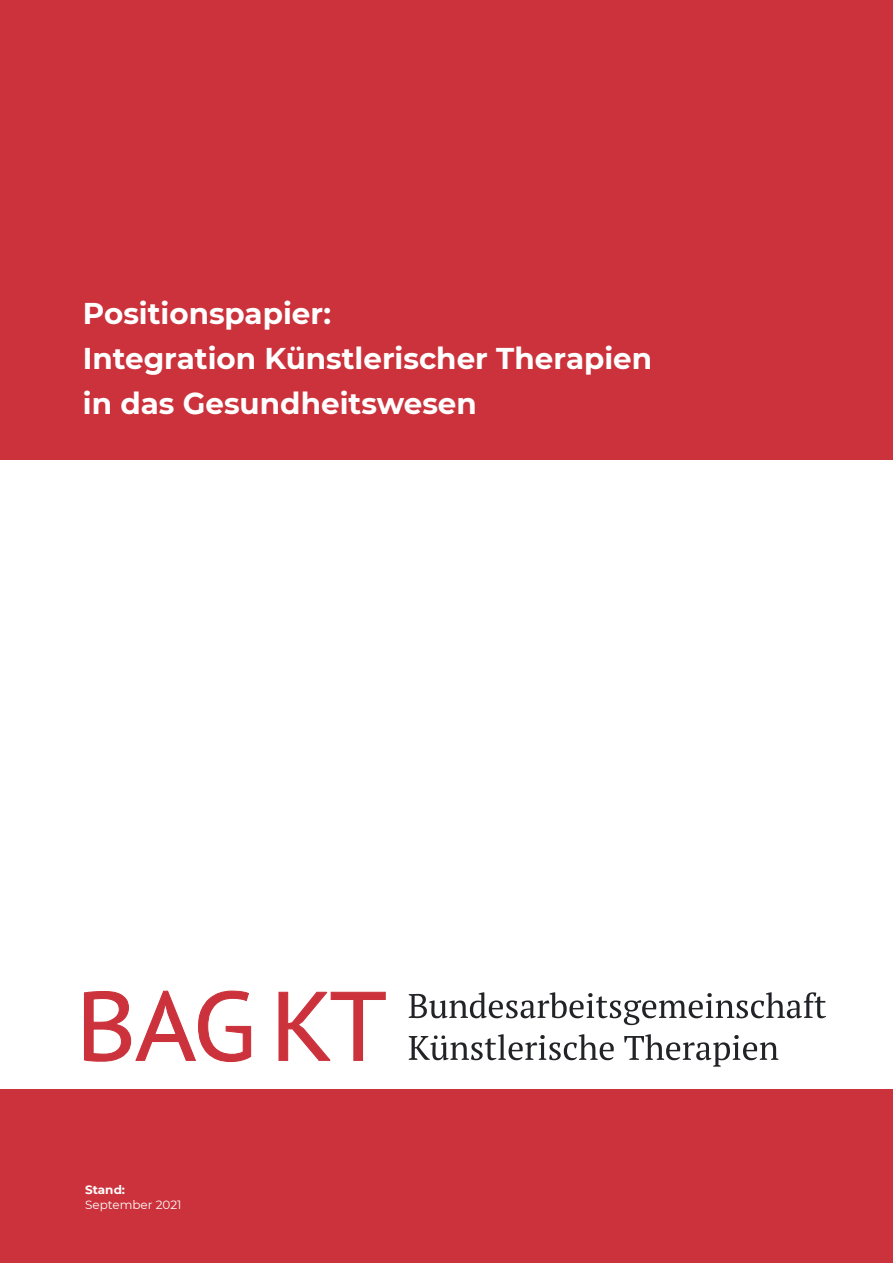
<style>
.page{position:relative;width:893px;height:1263px;background:#fff}
.page>*{position:absolute;margin:0;border:0;box-sizing:border-box;transform-origin:0 0}
.t1{font:700 30px/45px "Montserrat";color:#fff}
.t2{font:12px "Montserrat";color:#fff}
.t3{font:700 12px "Montserrat";color:#fff}
</style>
<div class="page">
<div style="left:0;top:0;width:893px;height:459px;background:#cc323b"></div>
<div style="left:0;top:1089px;width:893px;height:174px;background:#cc323b"></div>
<svg style="left:83px;top:990px;width:169px;height:72px"></svg>
<svg style="left:278px;top:991px;width:108px;height:70px"></svg>
<svg style="left:409px;top:992px;width:417px;height:33px"></svg>
<svg style="left:409px;top:1034px;width:205px;height:26px"></svg>
<svg style="left:624px;top:1034px;width:154px;height:33px"></svg>
<p class="t1" style="left:83px;top:289px;width:571px">Positionspapier:<br>Integration Künstlerischer Therapien in das Gesundheitswesen</p>
<p class="t3" style="left:85px;top:1181px;width:42px">Stand:</p>
<p class="t2" style="left:85px;top:1197px;width:98px">September 2021</p>
</div>
